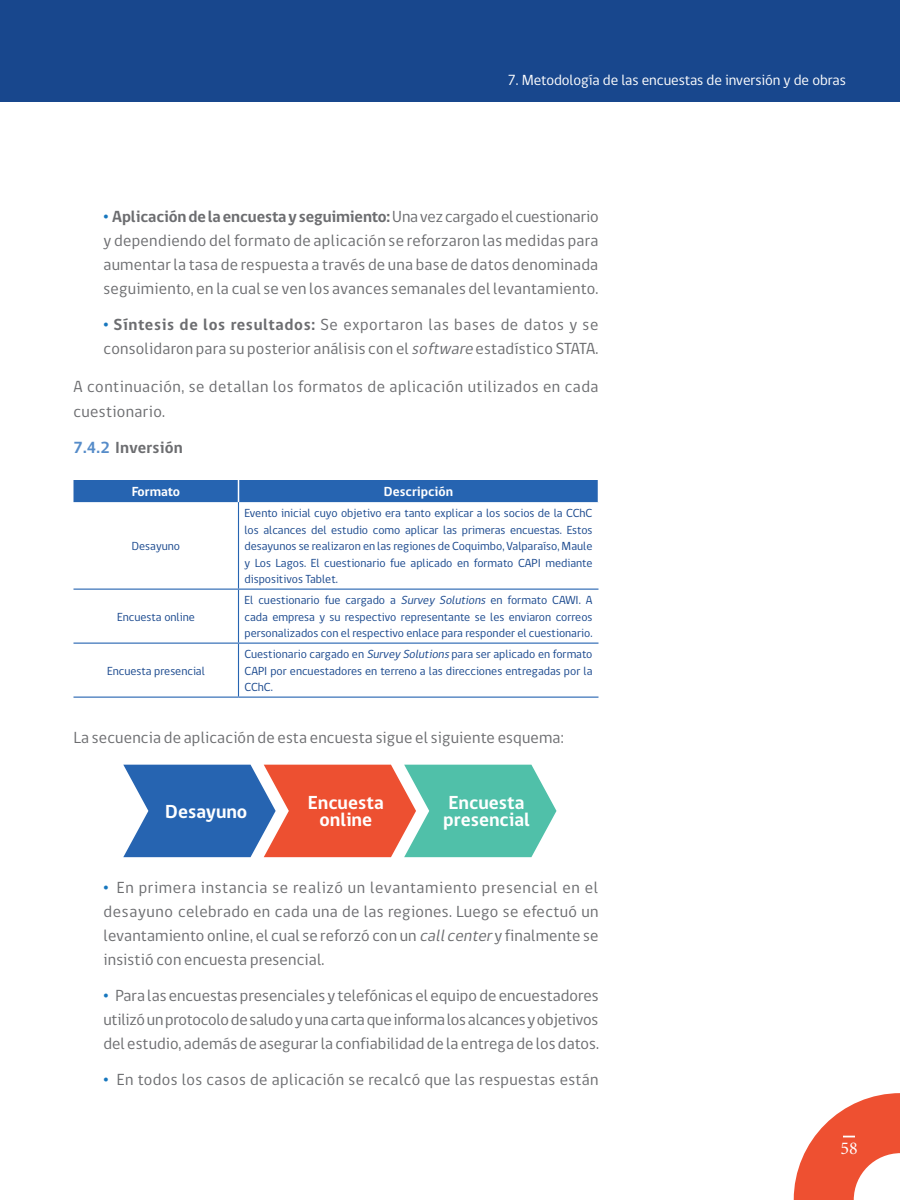
<style>
.page{position:relative;width:900px;height:1200px;background:#fff}
.page>*{position:absolute;margin:0;border:0;box-sizing:border-box;transform-origin:0 0}
.t1{font:700 19.35px/17.4px "gob CL";color:#fff;text-align:center}
.t2{font:18px "Minion";color:#fff}
.t3{font:16.5px/24px "gob CL";letter-spacing:.015em;color:#6c6d70;text-align:justify}
.t4{font:700 16.5px "gob CL";letter-spacing:.01em;color:#6c6d70}
.t5{font:15px "gob CL";letter-spacing:-.005em;color:#fff}
.t6{font:700 13.5px "gob CL";color:#fff}
.t7{font:12px/16.5px "gob CL";color:#18478d;text-align:justify}
.s1{font-family:"Minion";font-weight:700;color:#1777be}
.s2{font-weight:700}
.s3{font-style:italic}
.s4{color:#568cc9}
</style>
<div class="page">
<svg style="left:794px;top:1093px;width:106px;height:107px"></svg>
<div style="left:0;top:0;width:900px;height:102px;background:#18478d"></div>
<div style="left:74px;top:480px;width:524px;height:22px;background:#2664b1"></div>
<hr style="left:238px;top:502px;width:1px;height:87px;background:#2664b1">
<hr style="left:74px;top:589px;width:164px;height:1px;background:#2664b1">
<hr style="left:238px;top:589px;width:360px;height:1px;background:#2664b1">
<hr style="left:238px;top:590px;width:1px;height:53px;background:#2664b1">
<hr style="left:74px;top:643px;width:164px;height:1px;background:#2664b1">
<hr style="left:238px;top:643px;width:360px;height:1px;background:#2664b1">
<hr style="left:238px;top:644px;width:1px;height:53px;background:#2664b1">
<hr style="left:74px;top:697px;width:164px;height:1px;background:#2664b1">
<hr style="left:238px;top:697px;width:360px;height:1px;background:#2664b1">
<svg style="left:123px;top:765px;width:433px;height:92px;background:#868b92"></svg>
<p class="t5" style="left:508px;top:69px;width:340px">7. Metodología de las encuestas de inversión y de obras</p>
<p class="t3" style="left:104px;top:205px;width:497px"><span class="s1">•</span> <span class="s2">Aplicación de la encuesta y seguimiento:</span> Una vez cargado el cuestionario y dependiendo del formato de aplicación se reforzaron las medidas para aumentar la tasa de respuesta a través de una base de datos denominada seguimiento, en la cual se ven los avances semanales del levantamiento.</p>
<p class="t3" style="left:104px;top:313px;width:497px"><span class="s1">•</span> <span class="s2">Síntesis de los resultados:</span> Se exportaron las bases de datos y se consolidaron para su posterior análisis con el <span class="s3">software</span> estadístico STATA.</p>
<p class="t3" style="left:74px;top:374px;width:527px;line-height:25.5px">A continuación, se detallan los formatos de aplicación utilizados en cada cuestionario.</p>
<p class="t4" style="left:74px;top:437px;width:111px"><span class="s4">7.4.2</span> Inversión</p>
<p class="t6" style="left:132px;top:482px;width:50px">Formato</p>
<p class="t6" style="left:384px;top:482px;width:71px">Descripción</p>
<p class="t7" style="left:132px;top:538px;width:50px">Desayuno</p>
<p class="t7" style="left:117px;top:609px;width:79px">Encuesta online</p>
<p class="t7" style="left:107px;top:663px;width:99px">Encuesta presencial</p>
<p class="t7" style="left:245px;top:505px;width:350px">Evento inicial cuyo objetivo era tanto explicar a los socios de la CChC los alcances del estudio como aplicar las primeras encuestas. Estos desayunos se realizaron en las regiones de Coquimbo, Valparaíso, Maule y Los Lagos. El cuestionario fue aplicado en formato CAPI mediante dispositivos Tablet.</p>
<p class="t7" style="left:245px;top:592px;width:350px">El cuestionario fue cargado a <span class="s3">Survey Solutions</span> en formato CAWI. A cada empresa y su respectivo representante se les enviaron correos personalizados con el respectivo enlace para responder el cuestionario.</p>
<p class="t7" style="left:244px;top:646px;width:350px">Cuestionario cargado en <span class="s3">Survey Solutions</span>para ser aplicado en formato CAPI por encuestadores en terreno a las direcciones entregadas por la CChC.</p>
<p class="t3" style="left:74px;top:726px;width:492px">La secuencia de aplicación de esta encuesta sigue el siguiente esquema:</p>
<p class="t1" style="left:165px;top:804px;width:84px">Desayuno</p>
<p class="t1" style="left:308px;top:794px;width:78px">Encuesta online</p>
<p class="t1" style="left:443px;top:794px;width:88px;text-align:left">Encuesta presencial</p>
<p class="t3" style="left:103px;top:876px;width:496px"><span class="s1">•</span> En primera instancia se realizó un levantamiento presencial en el desayuno celebrado en cada una de las regiones. Luego se efectuó un levantamiento online, el cual se reforzó con un <span class="s3">callcenter</span>y finalmente se insistió con encuesta presencial.</p>
<p class="t3" style="left:104px;top:984px;width:497px"><span class="s1">•</span> Para las encuestas presenciales y telefónicas el equipo de encuestadores utilizó un protocolo de saludo y una carta que informa los alcances y objetivos del estudio, además de asegurar la confiabilidad de la entrega de los datos.</p>
<p class="t3" style="left:104px;top:1068px;width:497px"><span class="s1">•</span> En todos los casos de aplicación se recalcó que las respuestas están</p>
<p class="t2" style="left:840px;top:1140px;width:19px">58</p>
</div>
